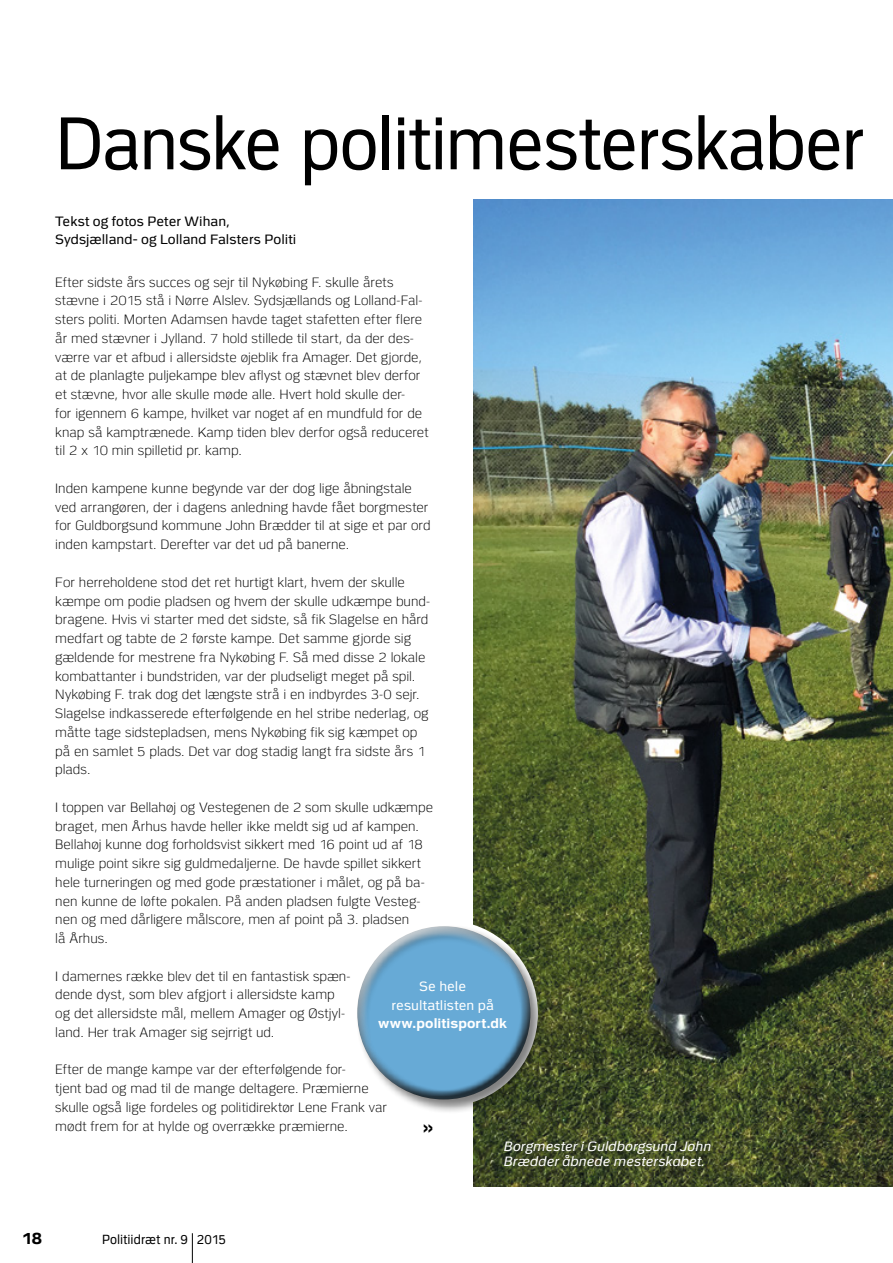
<style>
.page{position:relative;width:893px;height:1263px;background:#fff}
.page>*{position:absolute;margin:0;border:0;box-sizing:border-box;transform-origin:0 0}
.t1{font:74.25px "Politi";letter-spacing:-.02em;color:#000;scale:.91 1}
.t2{font:500 24px "Helvetica Neue LT Std";color:#000}
.t3{font:700 16.5px "Politi";color:#000}
.t4{font:300 13.5px/18.8px "Politi";color:#000}
.t5{font:13.5px/18px "Politi";letter-spacing:.005em;color:#000}
.t6{font:italic 13.5px/15px "Politi";letter-spacing:.01em;color:#fff}
.t7{font:13.5px/18.8px "Politi";letter-spacing:.005em;color:#fff;text-align:center}
.t8{font:700 13.5px "Politi";letter-spacing:.01em;color:#fff}
.t9{font:13.2px "Politi";letter-spacing:.005em;color:#000;scale:.91 1}
</style>
<div class="page">
<hr style="left:192px;top:1233px;width:1px;height:30px;background:#000">
<img style="left:473px;top:200px;width:420px;height:986px">
<div style="left:355px;top:924px;width:189px;height:189px;background:#000;opacity:.5"></div>
<div style="left:356px;top:925px;width:170px;height:134px;background:#fff;opacity:.75"></div>
<div style="left:358px;top:953px;width:174px;height:148px;background:#000;opacity:.75"></div>
<h1 class="t1" style="left:55px;top:103px;width:890px">Danske politimesterskaber</h1>
<p class="t5" style="left:55px;top:212px;width:243px">Tekst og fotos Peter Wihan,<br>Sydsjælland- og Lolland Falsters Politi</p>
<p class="t4" style="left:55px;top:273px;width:375px">Efter sidste års succes og sejr til Nykøbing F. skulle årets stævne i 2015 stå i Nørre Alslev. Sydsjællands og Lolland-Fal&shy;sters politi. Morten Adamsen havde taget stafetten efter flere år med stævner i Jylland. 7 hold stillede til start, da der des&shy;værre var et afbud i allersidste øjeblik fra Amager. Det gjorde, at de planlagte puljekampe blev aflyst og stævnet blev derfor et stævne, hvor alle skulle møde alle. Hvert hold skulle der-<br>for igennem 6 kampe, hvilket var noget af en mundfuld for de knap så kamptrænede. Kamp tiden blev derfor også reduceret til 2 x 10 min spilletid pr. kamp.</p>
<p class="t4" style="left:55px;top:479px;width:377px">Inden kampene kunne begynde var der dog lige åbningstale ved arrangøren, der i dagens anledning havde fået borgmester for Guldborgsund kommune John Brædder til at sige et par ord inden kampstart. Derefter var det ud på banerne.</p>
<p class="t4" style="left:55px;top:573px;width:376px">For herreholdene stod det ret hurtigt klart, hvem der skulle kæmpe om podie pladsen og hvem der skulle udkæmpe bund&shy;bragene. Hvis vi starter med det sidste, så fik Slagelse en hård medfart og tabte de 2 første kampe. Det samme gjorde sig gældende for mestrene fra Nykøbing F. Så med disse 2 lokale kombattanter i bundstriden, var der pludseligt meget på spil.<br>Nykøbing F. trak dog det længste strå i en indbyrdes 3-0 sejr.<br>Slagelse indkasserede efterfølgende en hel stribe nederlag, og måtte tage sidstepladsen, mens Nykøbing fik sig kæmpet op på en samlet 5 plads. Det var dog stadig langt fra sidste års 1 plads.</p>
<p class="t4" style="left:55px;top:798px;width:379px">I toppen var Bellahøj og Vestegenen de 2 som skulle udkæmpe braget, men Århus havde heller ikke meldt sig ud af kampen.<br>Bellahøj kunne dog forholdsvist sikkert med 16 point ud af 18 mulige point sikre sig guldmedaljerne. De havde spillet sikkert hele turneringen og med gode præstationer i målet, og på ba&shy;nen kunne de løfte pokalen. På anden pladsen fulgte Vesteg&shy;nen og med dårligere målscore, men af point på 3. pladsen<br>lå Århus.</p>
<p class="t4" style="left:55px;top:967px;width:297px">I damernes række blev det til en fantastisk spæn&shy;dende dyst, som blev afgjort i allersidste kamp og det allersidste mål, mellem Amager og Østjyl&shy;land. Her trak Amager sig sejrrigt ud.</p>
<p class="t4" style="left:55px;top:1060px;width:333px">Efter de mange kampe var der efterfølgende for-<br>tjent bad og mad til de mange deltagere. Præmierne skulle også lige fordeles og politidirektør Lene Frank var mødt frem for at hylde og overrække præmierne.</p>
<p class="t7" style="left:392px;top:977px;width:104px">Se hele resultatlisten på</p>
<p class="t8" style="left:378px;top:1016px;width:130px">www.politisport.dk</p>
<h2 class="t2" style="left:423px;top:1112px;width:13px">»</h2>
<p class="t3" style="left:22px;top:1229px;width:22px">18</p>
<p class="t9" style="left:102px;top:1232px;width:138px">Politiidræt nr. 9 2015</p>
<p class="t6" style="left:503px;top:1139px;width:209px">Borgmester i Guldborgsund John<br>Brædder åbnede mesterskabet.</p>
</div>
